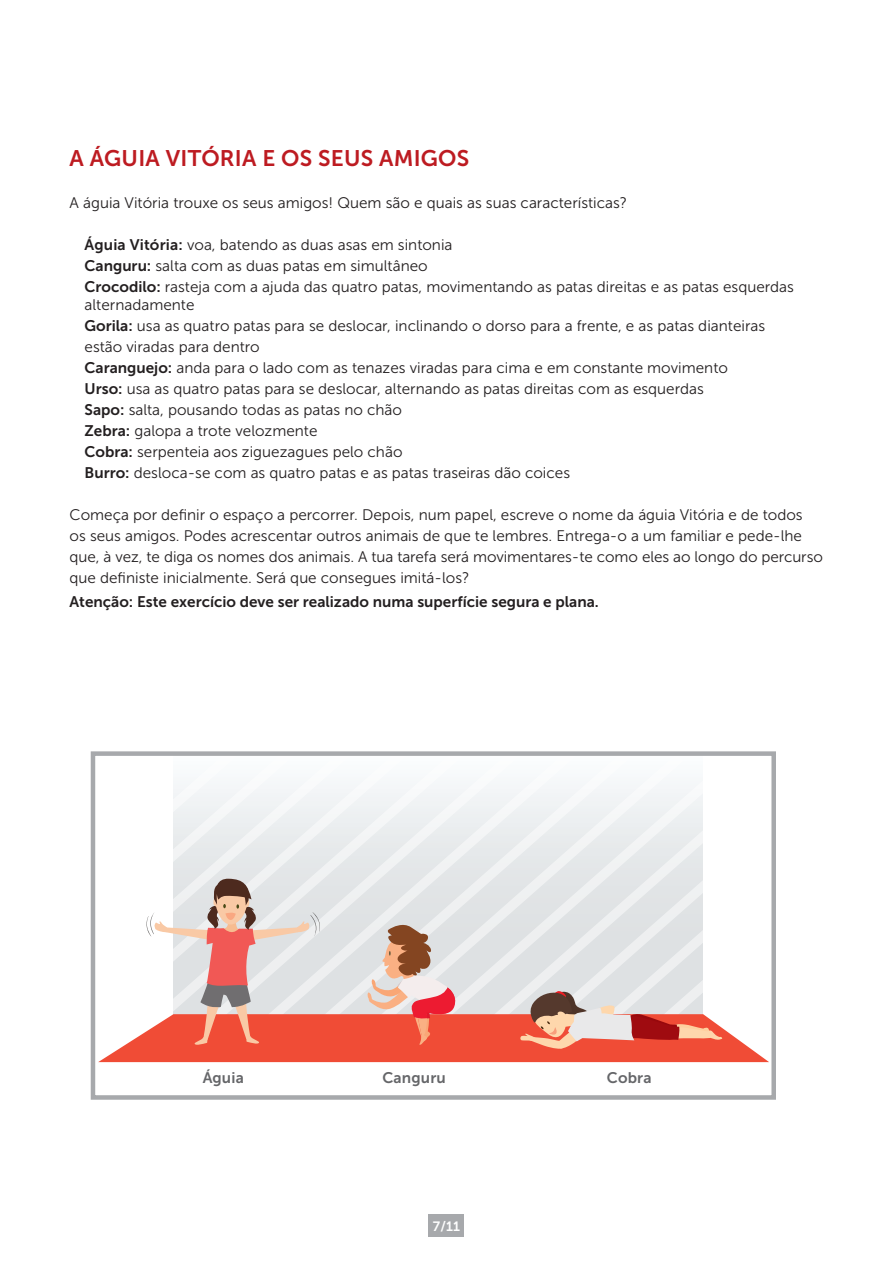
<style>
.page{position:relative;width:893px;height:1263px;background:#fff}
.page>*{position:absolute;margin:0;border:0;box-sizing:border-box;transform-origin:0 0}
.t1{font:22.5px "Museo Sans 700";letter-spacing:.01em;color:#bd1b21}
.t2{font:15.3px/21px "Museo Sans 300";color:#231f20}
.t3{font:15.3px "Museo Sans 700";color:#231f20}
.t4{font:15.3px "Museo Sans 700";letter-spacing:.01em;color:#656669}
.t5{font:13.5px "Museo Sans 700";color:#fff}
.s1{font-family:"Museo Sans 700"}
</style>
<div class="page">
<div style="left:173px;top:783px;width:38px;height:54px;background:#f0f3f4"></div>
<div style="left:211px;top:783px;width:56px;height:54px;background:#f1f3f5"></div>
<div style="left:267px;top:783px;width:57px;height:54px;background:#f1f3f5"></div>
<div style="left:324px;top:783px;width:56px;height:54px;background:#f1f3f5"></div>
<div style="left:380px;top:783px;width:57px;height:54px;background:#f1f3f5"></div>
<div style="left:437px;top:783px;width:266px;height:54px;background:#f3f5f6"></div>
<svg style="left:493px;top:807px;width:210px;height:30px;fill:#ecf0f1"></svg>
<div style="left:91px;top:751px;width:685px;height:349px;border:4px solid #a7a9ac"></div>
<div style="left:429px;top:1214px;width:35px;height:23px;background:#a7a9ac"></div>
<svg style="left:98px;top:837px;width:678px;height:225px"></svg>
<h1 class="t1" style="left:70px;top:145px;width:401px">A ÁGUIA VITÓRIA E OS SEUS AMIGOS</h1>
<p class="t2" style="left:70px;top:192px;width:559px">A águia Vitória trouxe os seus amigos! Quem são e quais as suas características?</p>
<p class="t2" style="left:85px;top:234px;width:711px"><span class="s1">Águia Vitória:</span> voa, batendo as duas asas em sintonia<br><span class="s1">Canguru:</span> salta com as duas patas em simultâneo<br><span class="s1">Crocodilo:</span> rasteja com a ajuda das quatro patas, movimentando as patas direitas e as patas esquerdas</p>
<p class="t2" style="left:85px;top:295px;width:682px">alternadamente<br><span class="s1">Gorila:</span> usa as quatro patas para se deslocar, inclinando o dorso para a frente, e as patas dianteiras estão viradas para dentro<br><span class="s1">Caranguejo:</span> anda para o lado com as tenazes viradas para cima e em constante movimento <span class="s1">Urso:</span> usa as quatro patas para se deslocar, alternando as patas direitas com as esquerdas<br><span class="s1">Sapo:</span> salta, pousando todas as patas no chão<br><span class="s1">Zebra:</span> galopa a trote velozmente<br><span class="s1">Cobra:</span> serpenteia aos ziguezagues pelo chão<br><span class="s1">Burro:</span> desloca-se com as quatro patas e as patas traseiras dão coices</p>
<p class="t2" style="left:70px;top:505px;width:755px">Começa por definir o espaço a percorrer. Depois, num papel, escreve o nome da águia Vitória e de todos<br>os seus amigos. Podes acrescentar outros animais de que te lembres. Entrega-o a um familiar e pede-lhe que, à vez, te diga os nomes dos animais. A tua tarefa será movimentares-te como eles ao longo do percurso que definiste inicialmente. Será que consegues imitá-los?</p>
<p class="t3" style="left:70px;top:593px;width:531px">Atenção: Este exercício deve ser realizado numa superfície segura e plana.</p>
<p class="t4" style="left:203px;top:1069px;width:43px">Águia</p>
<p class="t4" style="left:383px;top:1069px;width:65px">Canguru</p>
<p class="t4" style="left:607px;top:1069px;width:46px">Cobra</p>
<p class="t5" style="left:433px;top:1219px;width:29px">7/11</p>
</div>
